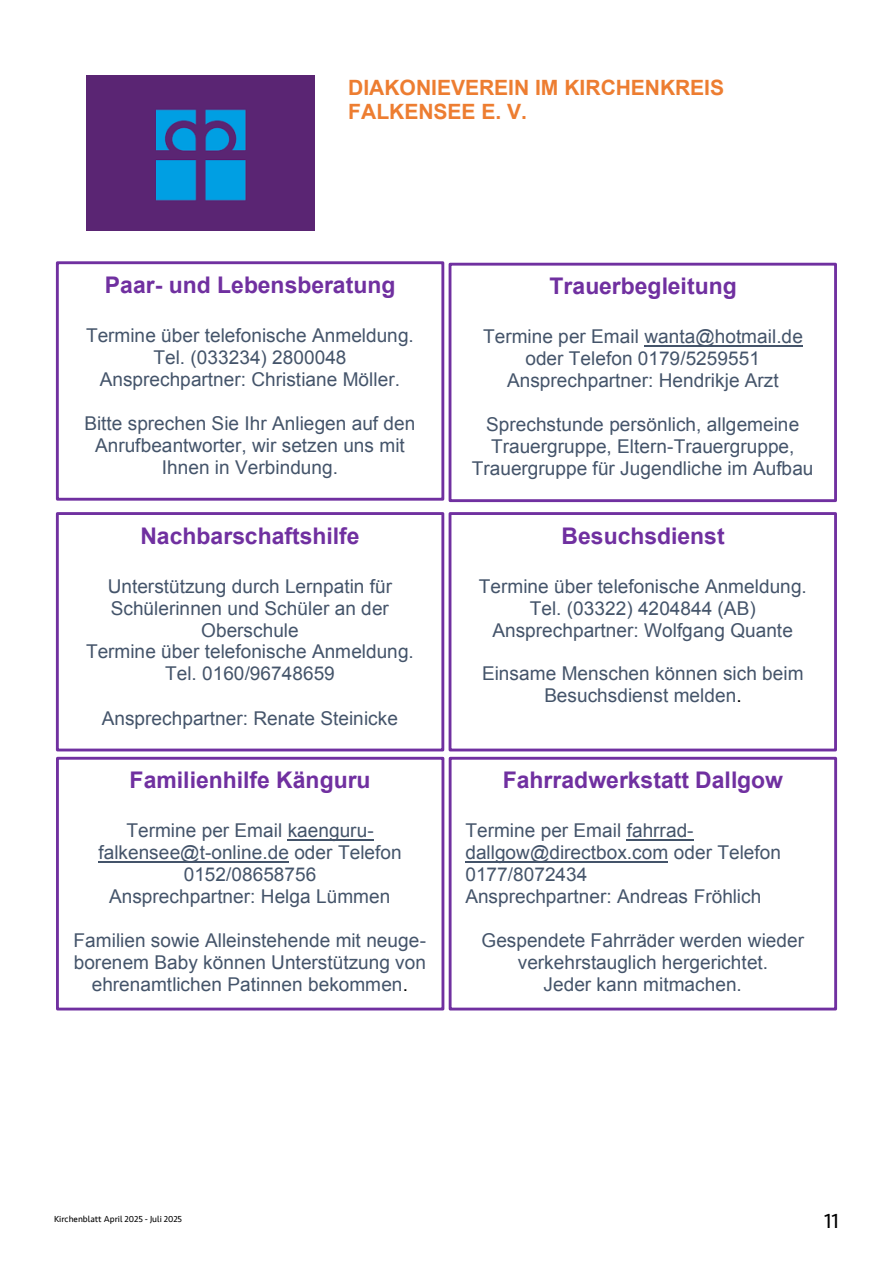
<style>
.page{position:relative;width:893px;height:1263px;background:#fff}
.page>*{position:absolute;margin:0;border:0;box-sizing:border-box;transform-origin:0 0}
.t1{font:700 22.95px "Arial";color:#7030a0}
.t2{font:700 21.15px/24.3px "Arial";letter-spacing:-.005em;color:#ed7d31}
.t3{font:21px "Seravek";color:#000}
.t4{font:19.05px/22px "Arial";color:#44546a;text-align:center}
.t5{font:9px "Seravek";color:#000}
.s1{color:#000}
</style>
<div class="page">
<img style="left:87px;top:75px;width:228px;height:155px">
<div style="left:56px;top:261px;width:388px;height:240px;border:3px solid #7030a0"></div>
<div style="left:449px;top:263px;width:388px;height:239px;border:3px solid #7030a0"></div>
<hr style="left:644px;top:345px;width:159px;height:1px;background:#44546a">
<div style="left:56px;top:512px;width:388px;height:239px;border:3px solid #7030a0"></div>
<div style="left:449px;top:512px;width:388px;height:239px;border:3px solid #7030a0"></div>
<div style="left:56px;top:757px;width:388px;height:253px;border:3px solid #7030a0"></div>
<hr style="left:288px;top:839px;width:86px;height:2px;background:#44546a">
<hr style="left:99px;top:861px;width:190px;height:2px;background:#44546a">
<div style="left:449px;top:757px;width:388px;height:253px;border:3px solid #7030a0"></div>
<hr style="left:627px;top:839px;width:67px;height:2px;background:#44546a">
<hr style="left:465px;top:861px;width:203px;height:2px;background:#44546a">
<p class="t2" style="left:348px;top:76px;width:378px">DIAKONIEVEREIN IM KIRCHENKREIS<br>FALKENSEE E. V.</p>
<p class="t1" style="left:105px;top:269px;width:292px">Paar- und Lebensberatung</p>
<p class="t4" style="left:86px;top:324px;width:329px">Termine über telefonische Anmeldung.<br>Tel. (033234) 2800048<br>Ansprechpartner: Christiane Möller.</p>
<p class="t4" style="left:84px;top:412px;width:332px">Bitte sprechen Sie Ihr Anliegen auf den<br>Anrufbeantworter, wir setzen uns mit<br>Ihnen in Verbindung.</p>
<p class="t1" style="left:140px;top:520px;width:221px">Nachbarschaftshilfe</p>
<p class="t4" style="left:86px;top:575px;width:329px">Unterstützung durch Lernpatin für<br>Schülerinnen und Schüler an der<br>Oberschule<br>Termine über telefonische Anmeldung.<br>Tel. 0160/96748659</p>
<p class="t4" style="left:102px;top:707px;width:298px">Ansprechpartner: Renate Steinicke</p>
<p class="t1" style="left:130px;top:765px;width:242px">Familienhilfe Känguru</p>
<p class="t4" style="left:99px;top:820px;width:304px">Termine per Email kaenguru&shy;falkensee@t-online.de oder Telefon<br>0152/08658756<br>Ansprechpartner: Helga Lümmen</p>
<p class="t4" style="left:74px;top:930px;width:354px">Familien sowie Alleinstehende mit neuge&shy;borenem Baby können Unterstützung von ehrenamtlichen Patinnen bekommen<span class="s1">.</span></p>
<p class="t1" style="left:549px;top:271px;width:189px">Trauerbegleitung</p>
<p class="t4" style="left:483px;top:326px;width:321px">Termine per Email wanta@hotmail.de oder Telefon 0179/5259551<br>Ansprechpartner: Hendrikje Arzt</p>
<p class="t4" style="left:472px;top:414px;width:343px">Sprechstunde persönlich, allgemeine<br>Trauergruppe, Eltern-Trauergruppe,<br>Trauergruppe für Jugendliche im Aufbau</p>
<p class="t1" style="left:561px;top:520px;width:165px">Besuchsdienst</p>
<p class="t4" style="left:479px;top:575px;width:329px">Termine über telefonische Anmeldung.<br>Tel. (03322) 4204844 (AB)<br>Ansprechpartner: Wolfgang Quante</p>
<p class="t4" style="left:482px;top:663px;width:323px">Einsame Menschen können sich beim<br>Besuchsdienst melden<span class="s1">.</span></p>
<p class="t1" style="left:503px;top:765px;width:282px">Fahrradwerkstatt Dallgow</p>
<p class="t4" style="left:465px;top:820px;width:317px;text-align:left">Termine per Email fahrrad&shy;dallgow@directbox.com oder Telefon<br>0177/8072434<br>Ansprechpartner: Andreas Fröhlich</p>
<p class="t4" style="left:481px;top:930px;width:324px">Gespendete Fahrräder werden wieder verkehrstauglich hergerichtet.<br>Jeder kann mitmachen.</p>
<p class="t5" style="left:54px;top:1212px;width:130px">Kirchenblatt April 2025 - Juli 2025</p>
<p class="t3" style="left:824px;top:1205px;width:16px">11</p>
</div>
